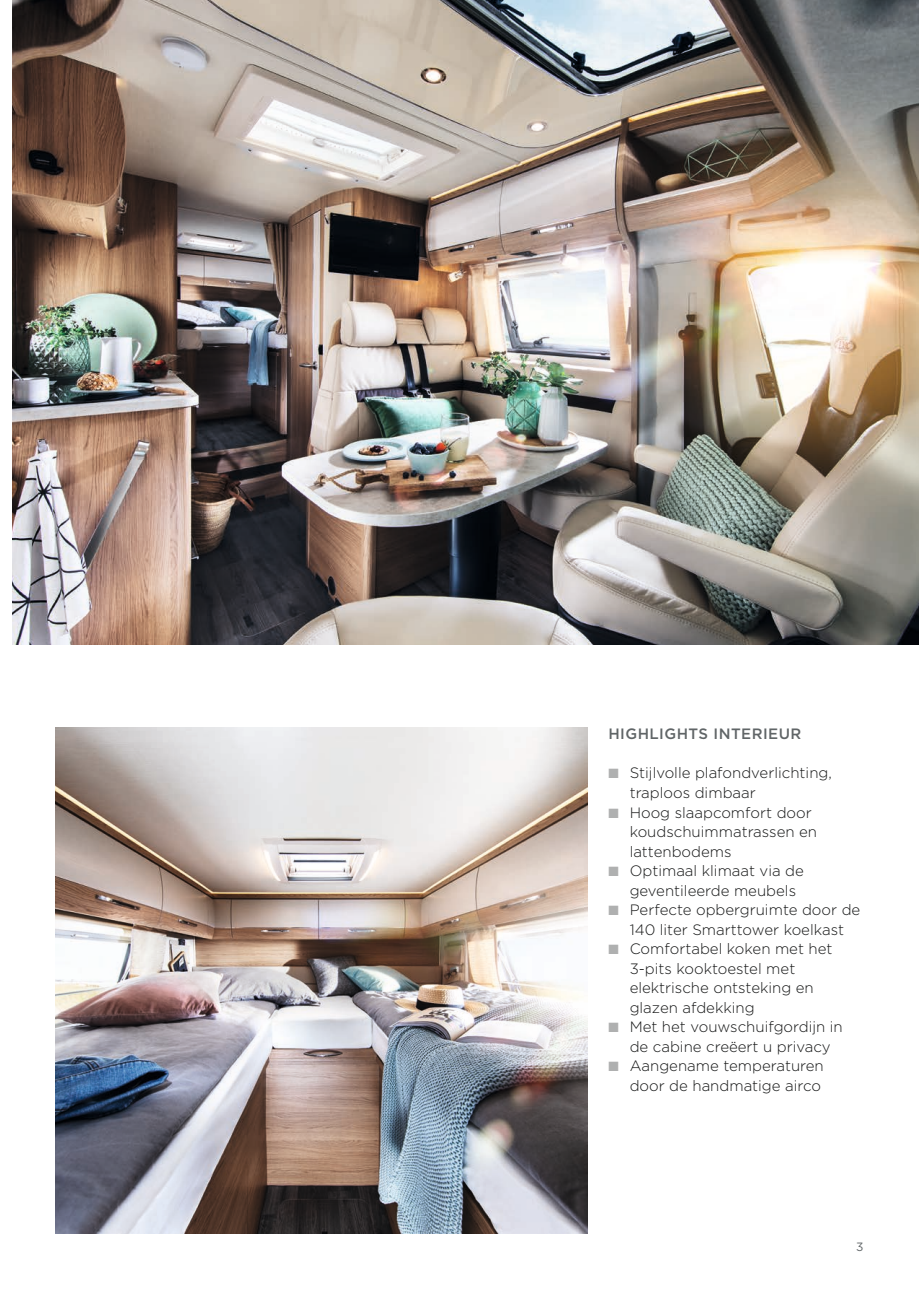
<style>
.page{position:relative;width:919px;height:1289px;background:#fff}
.page>*{position:absolute;margin:0;border:0;box-sizing:border-box;transform-origin:0 0}
.t1{font:300 15px/19.5px "Gotham";color:#151616}
.t2{font:500 15px "Gotham";letter-spacing:.03em;color:#606567}
.t3{font:12px "Gotham";color:#606567}
.s1{color:#afb0b0}
</style>
<div class="page">
<img style="left:13px;top:0;width:905px;height:644px">
<img style="left:55px;top:727px;width:532px;height:506px">
<p class="t2" style="left:608px;top:724px;width:194px">HIGHLIGHTS INTERIEUR</p>
<p class="t1" style="left:629px;top:763px;width:204px;text-indent:-21px"><span class="s1">■</span> Stijlvolle plafondverlichting, traploos dimbaar</p>
<p class="t1" style="left:629px;top:802px;width:189px;text-indent:-21px"><span class="s1">■</span> Hoog slaapcomfort door koudschuimmatrassen en lattenbodems</p>
<p class="t1" style="left:629px;top:860px;width:176px;text-indent:-21px"><span class="s1">■</span> Optimaal klimaat via de geventileerde meubels</p>
<p class="t1" style="left:608px;top:899px;width:253px;text-align:center"><span class="s1">■</span> Perfecte opbergruimte door de<br>140 liter Smarttower koelkast</p>
<p class="t1" style="left:629px;top:938px;width:204px;text-indent:-21px"><span class="s1">■</span> Comfortabel koken met het<br>3-pits kooktoestel met elektrische ontsteking en glazen afdekking</p>
<p class="t1" style="left:629px;top:1016px;width:215px;text-indent:-21px"><span class="s1">■</span> Met het vouwschuifgordijn in de cabine creëert u privacy</p>
<p class="t1" style="left:608px;top:1055px;width:217px;text-align:right"><span class="s1">■</span> Aangename temperaturen door de handmatige airco</p>
<p class="t3" style="left:856px;top:1238px;width:9px">3</p>
</div>
